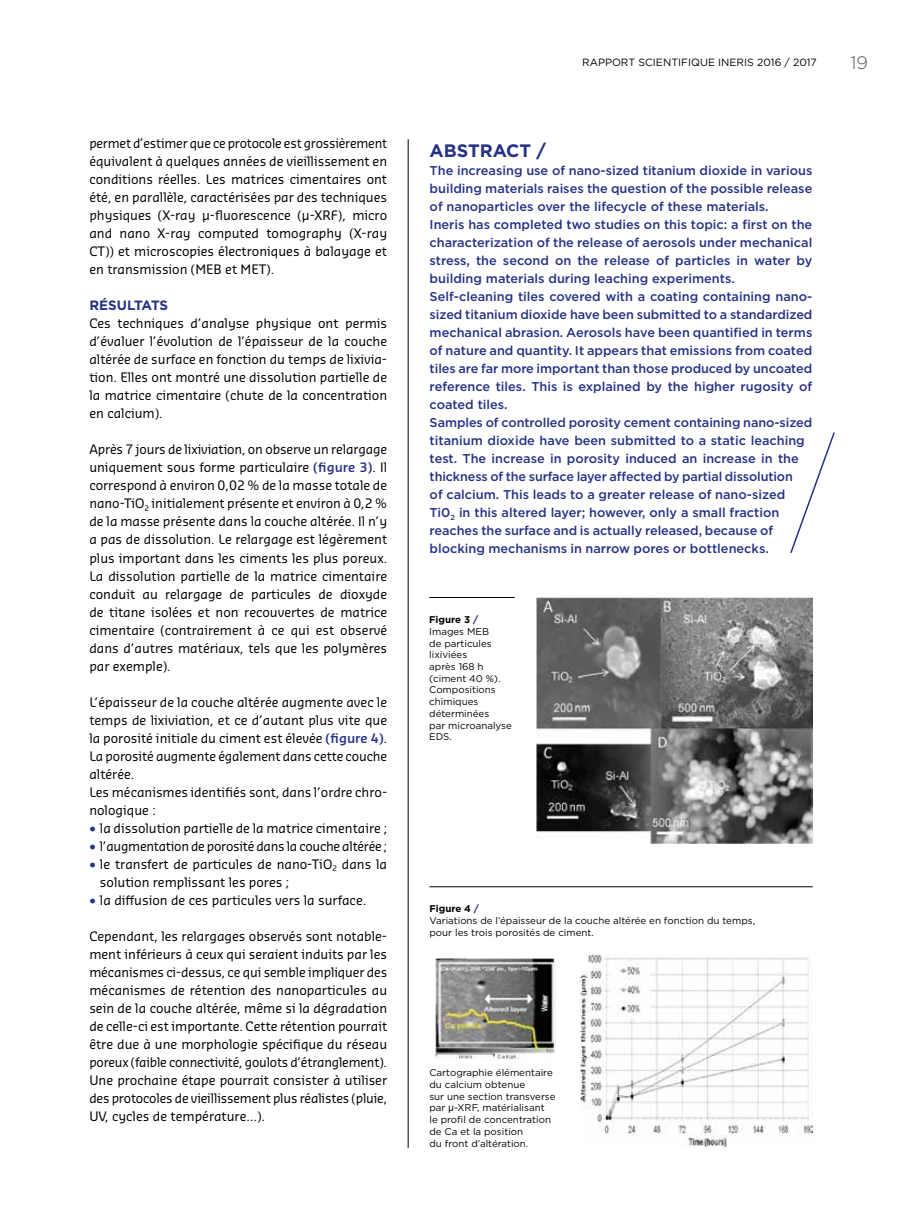
<style>
.page{position:relative;width:902px;height:1221px;background:#fff}
.page>*{position:absolute;margin:0;border:0;box-sizing:border-box;transform-origin:0 0}
.t1{font:700 18px "Gotham";color:#263285}
.t2{font:300 18px "Gotham";color:#565655}
.t3{font:700 13.5px "Gotham";letter-spacing:-.005em;color:#263285}
.t4{font:12.75px/18px "Sansa Pro";color:#000;text-align:justify}
.t5{font:500 12.75px/18px "Gotham";color:#263285}
.t6{font:12.75px "Sansa Pro";letter-spacing:-.02em;color:#000}
.t7{font:10.5px "Gotham";color:#000}
.t8{font:9.75px/11.7px "Gotham";color:#000}
.s1{font-weight:600;color:#263285}
.s2{font-weight:700;color:#263285}
.s3{font-weight:700}
.s4{font-family:"Sansa Pro"}
</style>
<div class="page">
<hr style="left:408px;top:139px;width:1px;height:1008px;background:#000">
<hr style="left:429px;top:886px;width:383px;height:1px;background:#000">
<hr style="left:429px;top:597px;width:85px;height:1px;background:#000">
<img style="left:536px;top:597px;width:276px;height:246px">
<img style="left:435px;top:958px;width:120px;height:101px">
<img style="left:580px;top:953px;width:232px;height:193px">
<svg style="left:790px;top:432px;width:45px;height:121px"></svg>
<p class="t4" style="left:89px;top:134px;width:299px">permet d’estimer que ce protocole est grossièrement équivalent à quelques années de vieillissement en conditions réelles. Les matrices cimentaires ont été, en parallèle, caractérisées par des techniques physiques (X-ray μ-fluorescence (μ-XRF), micro and nano X-ray computed tomography (X-ray CT)) et microscopies électroniques à balayage et en transmission (MEB et MET).</p>
<p class="t3" style="left:89px;top:296px;width:80px">RÉSULTATS</p>
<p class="t4" style="left:89px;top:314px;width:299px">Ces techniques d’analyse physique ont permis d’évaluer l’évolution de l’épaisseur de la couche altérée de surface en fonction du temps de lixivia&shy;tion. Elles ont montré une dissolution partielle de la matrice cimentaire (chute de la concentration en calcium).</p>
<p class="t4" style="left:89px;top:440px;width:299px">Après 7 jours de lixiviation, on observe un relargage uniquement sous forme particulaire <span class="s1">(figure 3)</span>. Il correspond à environ 0,02 % de la masse totale de nano-TiO<sub>2</sub> initialement présente et environ à 0,2 % de la masse présente dans la couche altérée. Il n’y a pas de dissolution. Le relargage est légèrement plus important dans les ciments les plus poreux.<br>La dissolution partielle de la matrice cimentaire conduit au relargage de particules de dioxyde de titane isolées et non recouvertes de matrice cimentaire (contrairement à ce qui est observé dans d’autres matériaux, tels que les polymères par exemple).</p>
<p class="t4" style="left:89px;top:692px;width:299px;text-align:left">L’épaisseur de la couche altérée augmente avec le temps de lixiviation, et ce d’autant plus vite que la porosité initiale du ciment est élevée <span class="s1">(figure 4)</span>.<br>La porosité augmente également dans cette couche altérée.<br>Les mécanismes identifiés sont, dans l’ordre chro&shy;nologique :</p>
<p class="t4" style="left:89px;top:818px;width:299px"><span class="s2">•</span> la dissolution partielle de la matrice cimentaire ;</p>
<p class="t6" style="left:89px;top:837px;width:299px"><span class="s2">•</span> l’augmentation de porosité dans la couche altérée ;</p>
<p class="t4" style="left:100px;top:854px;width:289px;text-indent:-11px"><span class="s2">•</span> le transfert de particules de nano-TiO<sub>2</sub> dans la solution remplissant les pores ;</p>
<p class="t4" style="left:89px;top:890px;width:278px"><span class="s2">•</span> la diffusion de ces particules vers la surface.</p>
<p class="t4" style="left:89px;top:926px;width:299px">Cependant, les relargages observés sont notable&shy;ment inférieurs à ceux qui seraient induits par les mécanismes ci-dessus, ce qui semble impliquer des mécanismes de rétention des nanoparticules au sein de la couche altérée, même si la dégradation de celle-ci est importante. Cette rétention pourrait être due à une morphologie spécifique du réseau poreux (faible connectivité, goulots d’étranglement).<br>Une prochaine étape pourrait consister à utiliser des protocoles de vieillissement plus réalistes (pluie, UV, cycles de température…).</p>
<p class="t7" style="left:582px;top:56px;width:236px">RAPPORT SCIENTIFIQUE INERIS 2016 / 2017</p>
<h1 class="t2" style="left:850px;top:52px;width:19px">19</h1>
<h1 class="t1" style="left:429px;top:139px;width:118px">ABSTRACT /</h1>
<p class="t5" style="left:429px;top:162px;width:384px">The increasing use of nano-sized titanium dioxide in various building materials raises the question of the possible release of nanoparticles over the lifecycle of these materials.<br>Ineris has completed two studies on this topic: a first on the characterization of the release of aerosols under mechanical stress, the second on the release of particles in water by building materials during leaching experiments.<br>Self-cleaning tiles covered with a coating containing nano&shy;sized titanium dioxide have been submitted to a standardized mechanical abrasion. Aerosols have been quantified in terms of nature and quantity. It appears that emissions from coated tiles are far more important than those produced by uncoated reference tiles. This is explained by the higher rugosity of coated tiles.<br>Samples of controlled porosity cement containing nano-sized titanium dioxide have been submitted to a static leaching test. The increase in porosity induced an increase in the thickness of the surface layer affected by partial dissolution<br>of calcium. This leads to a greater release of nano-sized Ti0<sub>2</sub> in this altered layer; however, only a small fraction reaches the surface and is actually released, because of blocking mechanisms in narrow pores or bottlenecks.</p>
<p class="t8" style="left:429px;top:613px;width:84px"><span class="s3">Figure 3</span> <span class="s2">/<br></span>Images MEB<br>de particules lixiviées<br>après 168 h (ciment 40 %).<br>Compositions chimiques déterminées<br>par microanalyse<br>EDS.</p>
<p class="t8" style="left:429px;top:902px;width:327px"><span class="s3">Figure 4</span> <span class="s2">/<br></span>Variations de l’épaisseur de la couche altérée en fonction du temps, pour les trois porosités de ciment.</p>
<p class="t8" style="left:429px;top:1066px;width:128px">Cartographie élémentaire du calcium obtenue<br>sur une section transverse par <span class="s4">μ</span>-XRF, matérialisant<br>le profil de concentration de Ca et la position<br>du front d’altération.</p>
</div>
